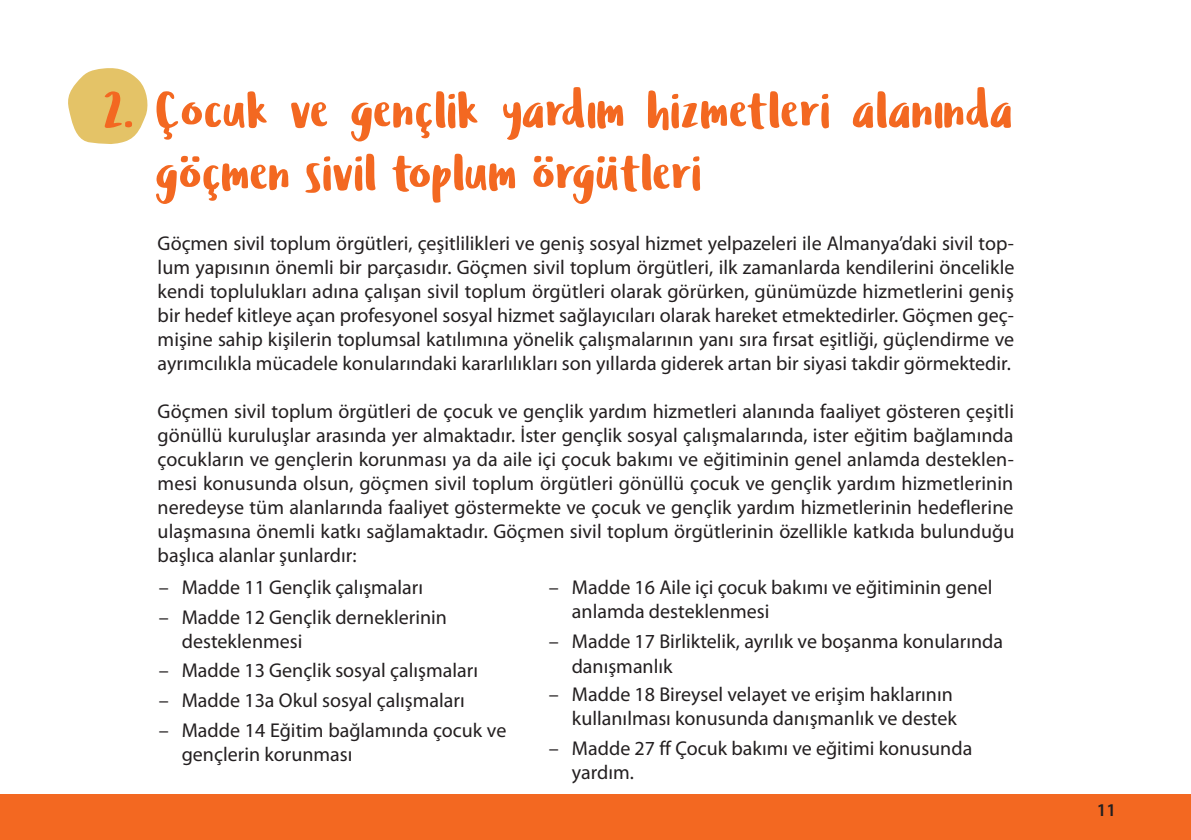
<style>
.page{position:relative;width:1191px;height:840px;background:#fff}
.page>*{position:absolute;margin:0;border:0;box-sizing:border-box;transform-origin:0 0}
.Headline_ZwÜ{font:52px/62.4px "Ludicrous";color:#f36821}
.Fließtext{font:20px/24px "Myriad Pro";color:#231f20;text-align:justify}
.Fließtext_Aufzählung{font:20px/24px "Myriad Pro";color:#231f20}
.t1{font:600 18px "Myriad Pro";color:#231f20}
</style>
<div class="page">
<div style="left:0;top:794px;width:1191px;height:45px;background:#f36821"></div>
<svg style="left:68px;top:68px;width:80px;height:76px"></svg>
<p class="Headline_ZwÜ" style="left:156px;top:79px;width:859px;text-indent:-52px">2. Çocuk ve gençlik yardım hizmetleri alanında göçmen sivil toplum örgütleri</p>
<p class="Fließtext" style="left:158px;top:231px;width:858px">Göçmen sivil toplum örgütleri, çeşitlilikleri ve geniş sosyal hizmet yelpazeleri ile Almanya’daki sivil top&shy;lum yapısının önemli bir parçasıdır. Göçmen sivil toplum örgütleri, ilk zamanlarda kendilerini öncelikle kendi toplulukları adına çalışan sivil toplum örgütleri olarak görürken, günümüzde hizmetlerini geniş bir hedef kitleye açan profesyonel sosyal hizmet sağlayıcıları olarak hareket etmektedirler. Göçmen geç&shy;mişine sahip kişilerin toplumsal katılımına yönelik çalışmalarının yanı sıra fırsat eşitliği, güçlendirme ve ayrımcılıkla mücadele konularındaki kararlılıkları son yıllarda giderek artan bir siyasi takdir görmektedir.</p>
<p class="Fließtext" style="left:158px;top:399px;width:858px">Göçmen sivil toplum örgütleri de çocuk ve gençlik yardım hizmetleri alanında faaliyet gösteren çeşitli gönüllü kuruluşlar arasında yer almaktadır. İster gençlik sosyal çalışmalarında, ister eğitim bağlamında çocukların ve gençlerin korunması ya da aile içi çocuk bakımı ve eğitiminin genel anlamda desteklen&shy;mesi konusunda olsun, göçmen sivil toplum örgütleri gönüllü çocuk ve gençlik yardım hizmetlerinin neredeyse tüm alanlarında faaliyet göstermekte ve çocuk ve gençlik yardım hizmetlerinin hedeflerine ulaşmasına önemli katkı sağlamaktadır. Göçmen sivil toplum örgütlerinin özellikle katkıda bulunduğu başlıca alanlar şunlardır:</p>
<h1 class="Fließtext_Aufzählung" style="left:159px;top:574px;width:266px">– Madde 11 Gençlik çalışmaları</h1>
<h1 class="Fließtext_Aufzählung" style="left:182px;top:604px;width:267px;text-indent:-23px">– Madde 12 Gençlik derneklerinin desteklenmesi</h1>
<h1 class="Fließtext_Aufzählung" style="left:159px;top:658px;width:321px">– Madde 13 Gençlik sosyal çalışmaları</h1>
<h1 class="Fließtext_Aufzählung" style="left:159px;top:687px;width:307px">– Madde 13a Okul sosyal çalışmaları</h1>
<h1 class="Fließtext_Aufzählung" style="left:182px;top:717px;width:326px;text-indent:-23px">– Madde 14 Eğitim bağlamında çocuk ve gençlerin korunması</h1>
<h1 class="Fließtext_Aufzählung" style="left:572px;top:574px;width:422px;text-indent:-23px">– Madde 16 Aile içi çocuk bakımı ve eğitiminin genel anlamda desteklenmesi</h1>
<h1 class="Fließtext_Aufzählung" style="left:549px;top:628px;width:455px">– Madde 17 Birliktelik, ayrılık ve boşanma konularında</h1>
<p class="Fließtext" style="left:571px;top:654px;width:102px">danışmanlık</p>
<h1 class="Fließtext_Aufzählung" style="left:549px;top:682px;width:409px;text-align:right">– Madde 18 Bireysel velayet ve erişim haklarının kullanılması konusunda danışmanlık ve destek</h1>
<h1 class="Fließtext_Aufzählung" style="left:572px;top:735px;width:402px;text-indent:-23px">– Madde 27 ff Çocuk bakımı ve eğitimi konusunda yardım.</h1>
<p class="t1" style="left:1096px;top:797px;width:21px">11</p>
</div>
